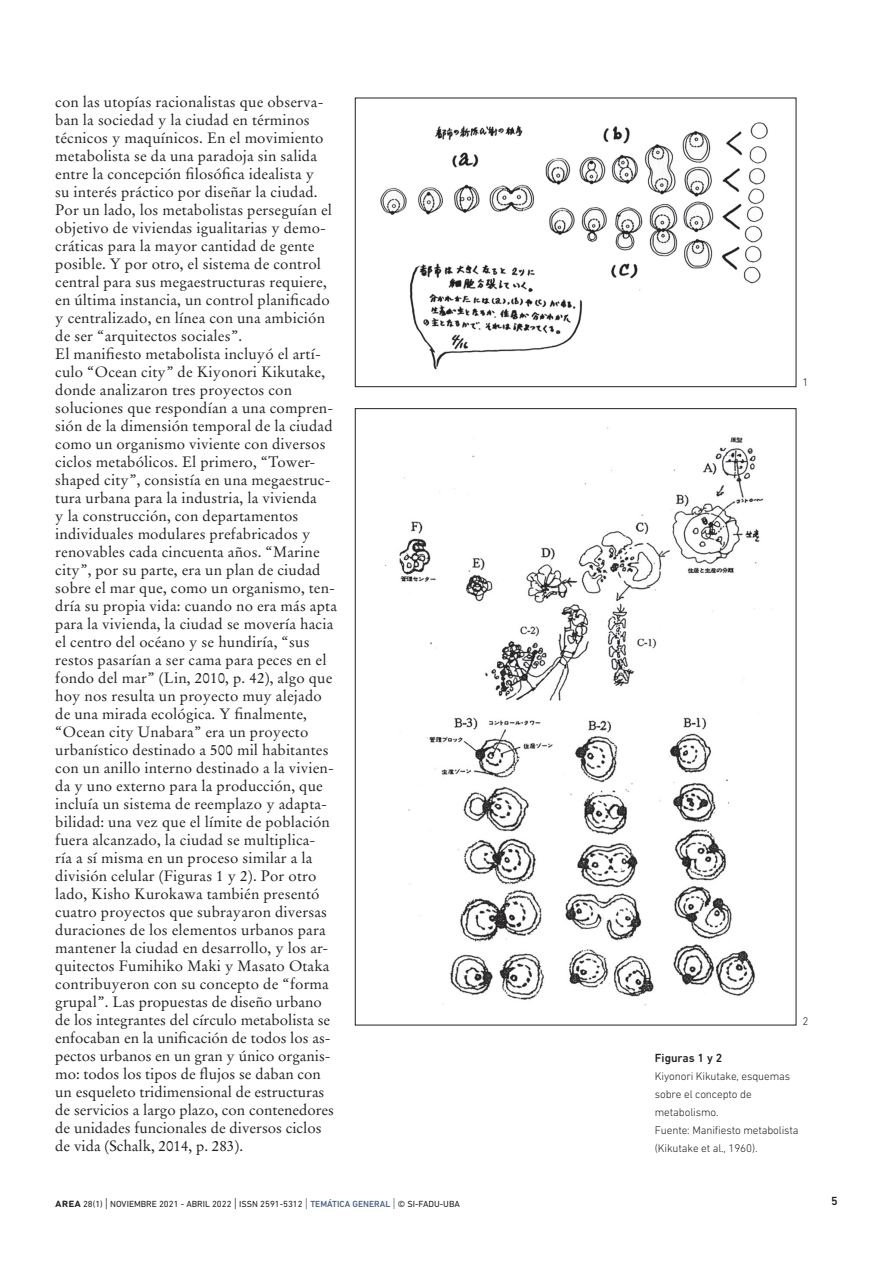
<style>
.page{position:relative;width:893px;height:1263px;background:#fff}
.page>*{position:absolute;margin:0;border:0;box-sizing:border-box;transform-origin:0 0}
.t1{font:15px/18px "Stempel Garamond LT Std";letter-spacing:.01em;color:#231f20}
.t2{font:500 12px "DIN Next LT Pro";color:#231f20}
.t3{font:300 11.25px/18px "DIN Next LT Pro";letter-spacing:-.01em;color:#231f20}
.t4{font:9px "DIN Next LT Pro";color:#231f20}
.s1{font-weight:500;font-size:12px}
.s2{font-weight:300;font-size:13.5px}
.s3{font-weight:300;font-size:13.5px;color:#4d6182}
.s4{font-weight:500;color:#4d6182}
</style>
<div class="page">
<img style="left:380px;top:122px;width:388px;height:248px">
<img style="left:385px;top:427px;width:379px;height:579px">
<div style="left:355px;top:98px;width:441px;height:289px;border:1px solid #231f20"></div>
<p class="t1" style="left:55px;top:93px;width:283px">con las utopías racionalistas que observa&shy;ban la sociedad y la ciudad en términos técnicos y maquínicos. En el movimiento metabolista se da una paradoja sin salida entre la concepción filosófica idealista y<br>su interés práctico por diseñar la ciudad.<br>Por un lado, los metabolistas perseguían el objetivo de viviendas igualitarias y demo&shy;cráticas para la mayor cantidad de gente posible. Y por otro, el sistema de control central para sus megaestructuras requiere, en última instancia, un control planificado y centralizado, en línea con una ambición de ser “arquitectos sociales”.<br>El manifiesto metabolista incluyó el artí&shy;culo “Ocean city” de Kiyonori Kikutake, donde analizaron tres proyectos con soluciones que respondían a una compren&shy;sión de la dimensión temporal de la ciudad como un organismo viviente con diversos ciclos metabólicos. El primero, “Tower&shy;shaped city”, consistía en una megaestruc&shy;tura urbana para la industria, la vivienda<br>y la construcción, con departamentos individuales modulares prefabricados y renovables cada cincuenta años. “Marine city”, por su parte, era un plan de ciudad sobre el mar que, como un organismo, ten&shy;dría su propia vida: cuando no era más apta para la vivienda, la ciudad se movería hacia el centro del océano y se hundiría, “sus restos pasarían a ser cama para peces en el fondo del mar” (Lin, 2010, p. 42), algo que hoy nos resulta un proyecto muy alejado de una mirada ecológica. Y finalmente, “Ocean city Unabara” era un proyecto urbanístico destinado a 500 mil habitantes con un anillo interno destinado a la vivien&shy;da y uno externo para la producción, que incluía un sistema de reemplazo y adapta&shy;bilidad: una vez que el límite de población fuera alcanzado, la ciudad se multiplica-<br>ría a sí misma en un proceso similar a la división celular (Figuras 1 y 2). Por otro lado, Kisho Kurokawa también presentó cuatro proyectos que subrayaron diversas duraciones de los elementos urbanos para mantener la ciudad en desarrollo, y los ar&shy;quitectos Fumihiko Maki y Masato Otaka contribuyeron con su concepto de “forma grupal”. Las propuestas de diseño urbano de los integrantes del círculo metabolista se enfocaban en la unificación de todos los as&shy;pectos urbanos en un gran y único organis&shy;mo: todos los tipos de flujos se daban con un esqueleto tridimensional de estructuras de servicios a largo plazo, con contenedores de unidades funcionales de diversos ciclos de vida (Schalk, 2014, p. 283).</p>
<p class="t3" style="left:802px;top:373px;width:7px">1</p>
<p class="t3" style="left:802px;top:1012px;width:7px">2</p>
<p class="t2" style="left:655px;top:1051px;width:69px">Figuras 1 y 2</p>
<p class="t3" style="left:655px;top:1067px;width:145px">Kiyonori Kikutake, esquemas sobre el concepto de metabolismo.<br>Fuente: Manifiesto metabolista (Kikutake et al., 1960).</p>
<p class="t4" style="left:55px;top:1198px;width:406px"><span class="s1">area</span> 28(1) <span class="s2">|</span> NOVIEMBRE 2021 - ABRIL 2022 <span class="s2">|</span> ISSN 2591-5312 <span class="s3">|</span> <span class="s4">TEMÁTICA GENERAL</span> <span class="s3">|</span> © SI-FADU-UBA</p>
<p class="t2" style="left:831px;top:1194px;width:8px">5</p>
</div>
